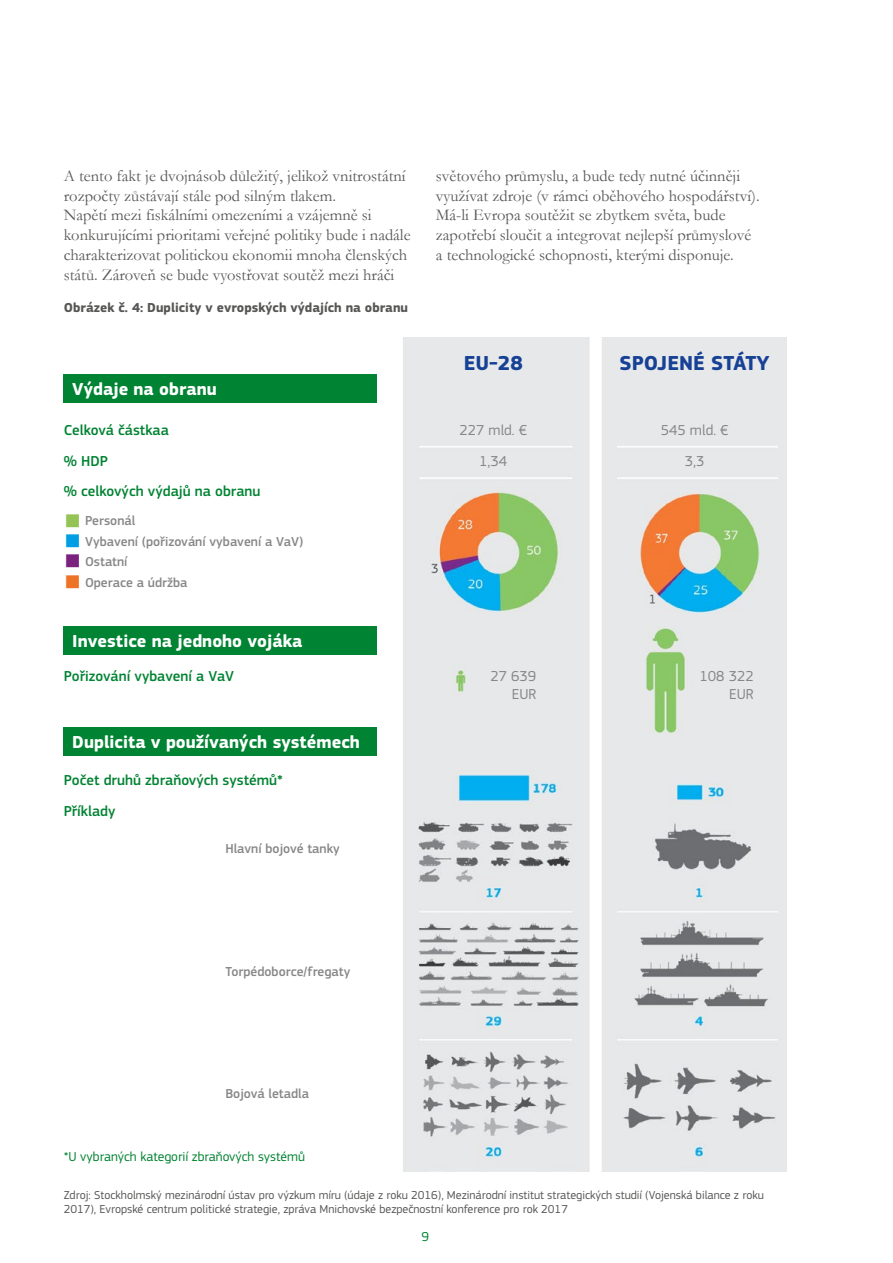
<style>
.page{position:relative;width:893px;height:1263px;background:#fff}
.page>*{position:absolute;margin:0;border:0;box-sizing:border-box;transform-origin:0 0}
.f4_7{font:700 21px "EC Square Sans Pro";color:#164194}
.f4_1{font:700 18px "EC Square Sans Pro";color:#fff}
.body_text_break{font:16.5px/19.8px "Garamond";color:#575756}
.f4_2{font:500 15px "EC Square Sans Pro";color:#008332}
.f4_3{font:500 15px "EC Square Sans Pro";color:#008332}
.f4_8{font:15px "EC Square Sans Pro";color:#878787}
.f4_9{font:15px/18px "EC Square Sans Pro";color:#878787;text-align:right}
.f4_5{font:500 13.5px "EC Square Sans Pro";color:#878787}
.graph_title_span_bre{font:700 13.5px "EC Square Sans Pro";color:#575756}
.f4_6{font:13.5px "EC Square Sans Pro";color:#008332}
.f4_4{font:500 13.5px "EC Square Sans Pro";color:#878787}
.source_new_style{font:12px/14.4px "EC Square Sans Pro";color:#575756}
.s1{font-size:20.25px;color:#94c356}
.s2{font-size:20.25px;color:#009fe3}
.s3{font-size:20.25px;color:#7a227e}
.s4{font-size:20.25px;color:#ee7326}
</style>
<div class="page">
<img style="left:403px;top:338px;width:384px;height:833px">
<div style="left:64px;top:374px;width:313px;height:29px;background:#008332"></div>
<div style="left:64px;top:626px;width:313px;height:29px;background:#008332"></div>
<div style="left:64px;top:727px;width:313px;height:29px;background:#008332"></div>
<p class="body_text_break" style="left:64px;top:165px;width:348px">A tento fakt je dvojnásob důležitý, jelikož vnitrostátní rozpočty zůstávají stále pod silným tlakem.<br>Napětí mezi fiskálními omezeními a vzájemně si konkurujícími prioritami veřejné politiky bude i nadále charakterizovat politickou ekonomii mnoha členských států. Zároveň se bude vyostřovat soutěž mezi hráči</p>
<p class="body_text_break" style="left:436px;top:165px;width:325px">světového průmyslu, a bude tedy nutné účinněji využívat zdroje (v rámci oběhového hospodářství).<br>Má-li Evropa soutěžit se zbytkem světa, bude zapotřebí sloučit a integrovat nejlepší průmyslové a technologické schopnosti, kterými disponuje.</p>
<p class="graph_title_span_bre" style="left:64px;top:299px;width:346px">Obrázek č. 4: Duplicity v evropských výdajích na obranu</p>
<p class="f4_1" style="left:72px;top:379px;width:146px">Výdaje na obranu</p>
<p class="f4_2" style="left:64px;top:421px;width:107px">Celková částkaa</p>
<p class="f4_3" style="left:64px;top:452px;width:46px">% HDP</p>
<p class="f4_3" style="left:64px;top:483px;width:198px">% celkových výdajů na obranu</p>
<p class="f4_5" style="left:64px;top:513px;width:73px"><span class="s1">■</span> Personál</p>
<p class="f4_5" style="left:64px;top:533px;width:241px"><span class="s2">■</span> Vybavení (pořizování vybavení a VaV)</p>
<p class="f4_5" style="left:64px;top:554px;width:65px"><span class="s3">■</span> Ostatní</p>
<p class="f4_5" style="left:64px;top:574px;width:125px"><span class="s4">■</span> Operace a údržba</p>
<p class="f4_1" style="left:72px;top:630px;width:232px">Investice na jednoho vojáka</p>
<p class="f4_2" style="left:64px;top:667px;width:172px">Pořizování vybavení a VaV</p>
<p class="f4_1" style="left:72px;top:731px;width:289px">Duplicita v používaných systémech</p>
<p class="f4_2" style="left:64px;top:771px;width:221px">Počet druhů zbraňových systémů*</p>
<p class="f4_3" style="left:64px;top:802px;width:53px">Příklady</p>
<p class="f4_4" style="left:225px;top:841px;width:116px">Hlavní bojové tanky</p>
<p class="f4_5" style="left:225px;top:963px;width:127px">Torpédoborce/fregaty</p>
<p class="f4_5" style="left:225px;top:1086px;width:85px">Bojová letadla</p>
<p class="f4_6" style="left:64px;top:1149px;width:243px">*U vybraných kategorií zbraňových systémů</p>
<p class="f4_7" style="left:464px;top:351px;width:61px">EU-28</p>
<p class="f4_7" style="left:620px;top:351px;width:152px">SPOJENÉ STÁTY</p>
<p class="f4_8" style="left:459px;top:421px;width:69px">227 mld. €</p>
<p class="f4_8" style="left:661px;top:421px;width:69px">545 mld. €</p>
<p class="f4_8" style="left:479px;top:453px;width:29px">1,34</p>
<p class="f4_8" style="left:685px;top:453px;width:21px">3,3</p>
<p class="f4_9" style="left:491px;top:667px;width:47px">27 639<br>EUR</p>
<p class="f4_9" style="left:700px;top:667px;width:56px">108 322<br>EUR</p>
<p class="source_new_style" style="left:64px;top:1187px;width:702px">Zdroj: Stockholmský mezinárodní ústav pro výzkum míru (údaje z roku 2016), Mezinárodní institut strategických studií (Vojenská bilance z roku<br>2017), Evropské centrum politické strategie, zpráva Mnichovské bezpečnostní konference pro rok 2017</p>
<p class="f4_6" style="left:421px;top:1229px;width:9px">9</p>
</div>
